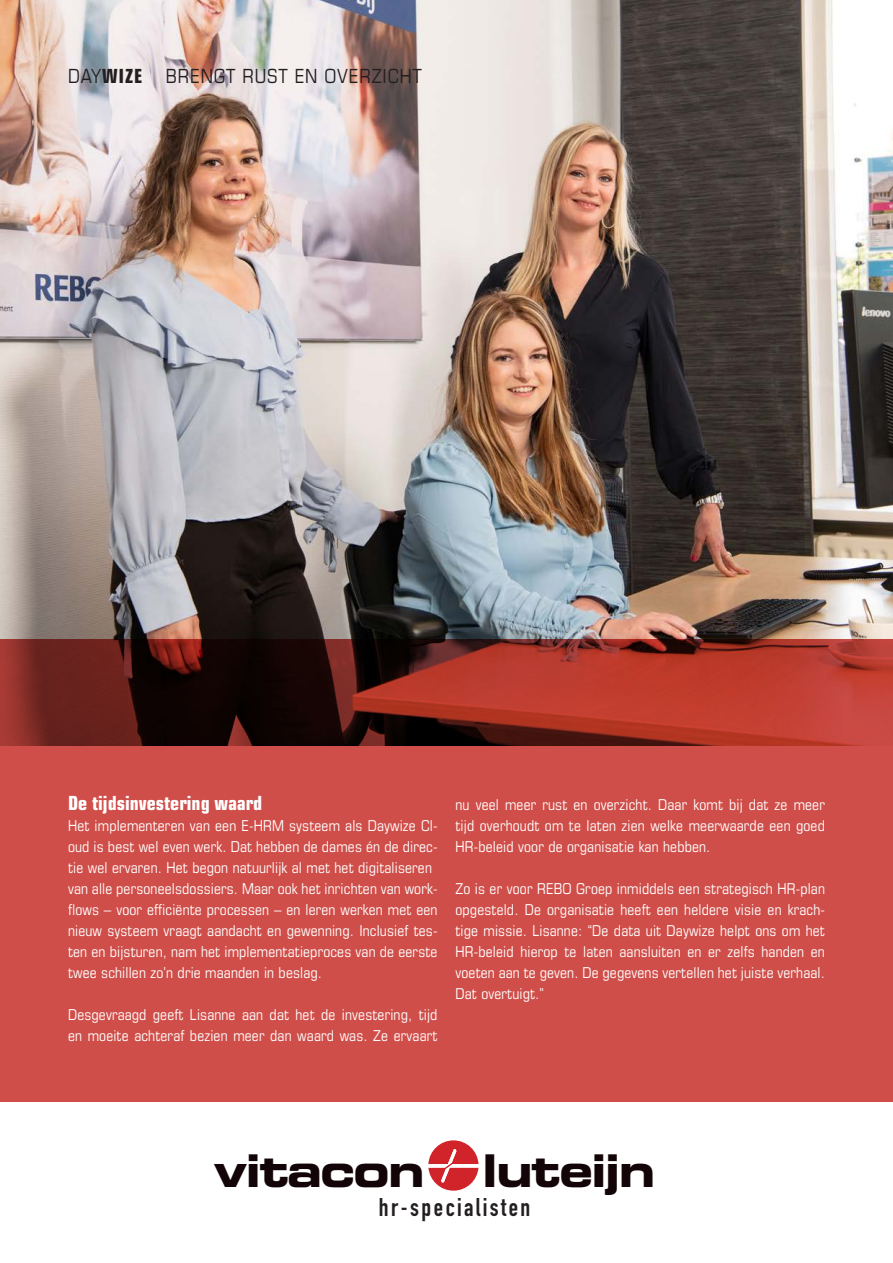
<style>
.page{position:relative;width:893px;height:1263px;background:#fff}
.page>*{position:absolute;margin:0;border:0;box-sizing:border-box;transform-origin:0 0}
.t1{font:45.15px "Eurostile Bold Extended Two";letter-spacing:-.04em;color:#130407}
.t2{font:25.35px "DIN Engschrift";letter-spacing:.095em;color:#231f20}
.t3{font:condensed 19.5px "Eurostile LT Std";letter-spacing:.04em;color:#231f20}
.t4{font:700 condensed 19.5px "Eurostile LT Std";color:#fff}
.t5{font:condensed 15px/21px "Eurostile LT Std";letter-spacing:.01em;color:#fff}
.s1{font-weight:700}
.s2{font-family:"DIN Neuzeit Grotesk";font-weight:700;font-stretch:condensed}
</style>
<div class="page">
<svg style="left:428px;top:1140px;width:51px;height:51px"></svg>
<img style="left:0;top:0;width:893px;height:639px">
<svg style="left:0;top:639px;width:893px;height:462px;background:#bb443f"></svg>
<h3 class="t3" style="left:68px;top:64px;width:355px">DAY<span class="s1">WIZE</span> BRENGT RUST EN OVERZICHT</h3>
<h3 class="t4" style="left:68px;top:791px;width:196px">De tijdsinvestering waard</h3>
<p class="t5" style="left:68px;top:815px;width:371px">Het implementeren van een E-HRM systeem als Daywize Cl&shy;oud is best wel even werk. Dat hebben de dames én de direc&shy;tie wel ervaren. Het begon natuurlijk al met het digitaliseren van alle personeelsdossiers. Maar ook het inrichten van work&shy;flows – voor efficiënte processen – en leren werken met een nieuw systeem vraagt aandacht en gewenning. Inclusief tes&shy;ten en bijsturen, nam het implementatieproces van de eerste twee schillen zo’n drie maanden in beslag.</p>
<p class="t5" style="left:68px;top:1004px;width:371px">Desgevraagd geeft Lisanne aan dat het de investering, tijd en moeite achteraf bezien meer dan waard was. Ze ervaart</p>
<p class="t5" style="left:455px;top:794px;width:371px;text-align:justify">nu veel meer rust en overzicht. Daar komt bij dat ze meer tijd overhoudt om te laten zien welke meerwaarde een goed HR-beleid voor de organisatie kan hebben.</p>
<p class="t5" style="left:455px;top:878px;width:371px;text-align:justify">Zo is er voor REBO Groep inmiddels een strategisch HR-plan opgesteld. De organisatie heeft een heldere visie en krach&shy;tige missie. Lisanne: “De data uit Daywize helpt ons om het HR-beleid hierop te laten aansluiten en er zelfs handen en voeten aan te geven. De gegevens vertellen het juiste verhaal.<br>Dat overtuigt.”</p>
<h1 class="t1" style="left:214px;top:1139px;width:212px">vitacon</h1>
<h1 class="t1" style="left:482px;top:1139px;width:175px">luteijn</h1>
<h2 class="t2" style="left:379px;top:1192px;width:153px">hr<span class="s2">-</span>specialisten</h2>
</div>
